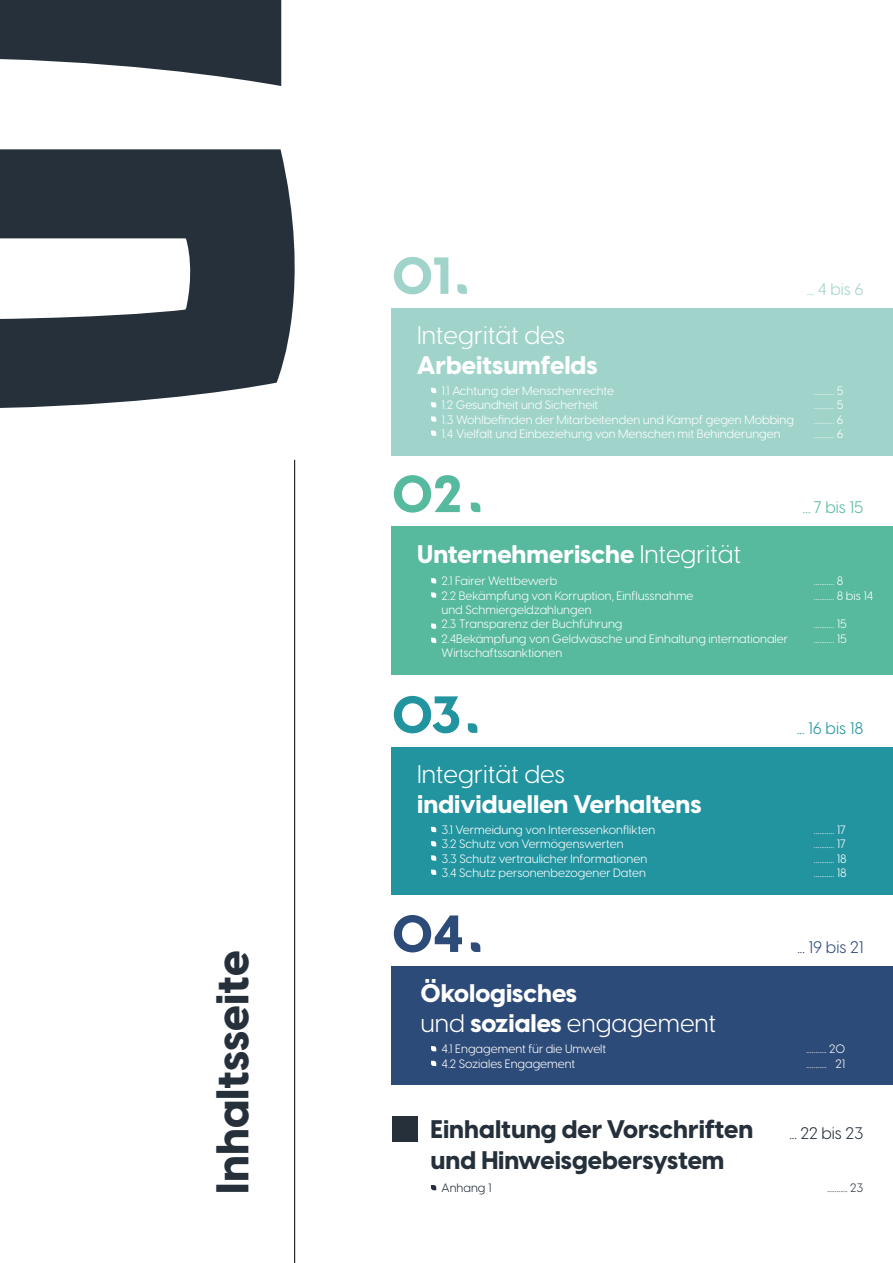
<style>
.page{position:relative;width:893px;height:1263px;background:#fff}
.page>*{position:absolute;margin:0;border:0;box-sizing:border-box;transform-origin:0 0}
.t1{font:800 51.3px "Visby CF";color:#a0d4ca}
.t2{font:800 51.3px "Visby CF";color:#57b99d}
.t3{font:800 51.3px "Visby CF";color:#21949f}
.t4{font:800 51.3px "Visby CF";color:#2d4b78}
.t5{font:800 45.15px "Visby CF";color:#25303b}
.t6{font:800 25.05px/30.2px "Visby CF";color:#fff}
.t7{font:800 25.05px/30.2px "Visby CF";color:#25303b}
.t8{font:25.05px "Visby CF";color:#fff}
.t9{font:16.5px "Visby CF";color:#25303b}
.t10{font:16.5px "Visby CF";color:#21949f}
.t11{font:16.5px "Visby CF";color:#2d4b78}
.t12{font:16.5px "Visby CF";color:#57b99d}
.t13{font:16.5px "Visby CF";color:#a0d4ca}
.t14{font:12px/14.4px "Visby CF";color:#fff}
.t15{font:12px "Visby CF";color:#25303b}
.s1{font-weight:400}
</style>
<div class="page">
<svg style="left:0;top:0;width:295px;height:408px;fill:#25303b"></svg>
<svg style="left:457px;top:284px;width:10px;height:10px"></svg>
<hr style="left:294px;top:460px;width:1px;height:803px;background:#000">
<div style="left:392px;top:308px;width:501px;height:148px;background:#a0d4ca"></div>
<div style="left:392px;top:1116px;width:25px;height:25px;background:#25303b"></div>
<svg style="left:431px;top:388px;width:5px;height:5px"></svg>
<svg style="left:431px;top:402px;width:5px;height:5px"></svg>
<svg style="left:431px;top:416px;width:5px;height:6px"></svg>
<svg style="left:431px;top:431px;width:5px;height:5px"></svg>
<svg style="left:471px;top:503px;width:9px;height:9px"></svg>
<div style="left:392px;top:526px;width:501px;height:149px;background:#57b99d"></div>
<svg style="left:431px;top:578px;width:5px;height:5px"></svg>
<svg style="left:431px;top:592px;width:5px;height:6px"></svg>
<svg style="left:431px;top:623px;width:5px;height:6px"></svg>
<svg style="left:431px;top:638px;width:5px;height:5px"></svg>
<svg style="left:468px;top:723px;width:9px;height:10px"></svg>
<div style="left:392px;top:747px;width:501px;height:148px;background:#21949f"></div>
<svg style="left:431px;top:827px;width:5px;height:5px"></svg>
<svg style="left:431px;top:841px;width:5px;height:5px"></svg>
<svg style="left:431px;top:855px;width:5px;height:6px"></svg>
<svg style="left:431px;top:870px;width:5px;height:5px"></svg>
<svg style="left:471px;top:942px;width:9px;height:10px"></svg>
<div style="left:392px;top:966px;width:501px;height:119px;background:#2d4b78"></div>
<svg style="left:431px;top:1046px;width:5px;height:5px"></svg>
<svg style="left:431px;top:1061px;width:5px;height:5px"></svg>
<svg style="left:431px;top:1185px;width:5px;height:5px"></svg>
<h2 class="t5" style="left:197px;top:1194px;width:245px;rotate:-90deg">Inhaltsseite</h2>
<h1 class="t1" style="left:392px;top:235px;width:62px">01</h1>
<h3 class="t13" style="left:807px;top:277px;width:58px">... 4 bis 6</h3>
<h3 class="t8" style="left:417px;top:317px;width:149px">Integrität des</h3>
<h3 class="t6" style="left:417px;top:349px;width:182px">Arbeitsumfelds</h3>
<p class="t14" style="left:442px;top:383px;width:354px">1.1 Achtung der Menschenrechte<br>1.2 Gesundheit und Sicherheit<br>1.3 Wohlbefinden der Mitarbeitenden und Kampf gegen Mobbing 1.4 Vielfalt und Einbeziehung von Menschen mit Behinderungen</p>
<p class="t14" style="left:814px;top:383px;width:31px;text-align:justify">........... 5 ........... 5 ........... 6 ........... 6</p>
<h1 class="t2" style="left:392px;top:453px;width:71px">02</h1>
<h3 class="t12" style="left:803px;top:495px;width:62px">... 7 bis 15</h3>
<h3 class="t6" style="left:417px;top:537px;width:326px">Unternehmerische <span class="s1">Integrität</span></h3>
<p class="t14" style="left:442px;top:573px;width:348px">2.1 Fairer Wettbewerb<br>2.2 Bekämpfung von Korruption, Einflussnahme<br>und Schmiergeldzahlungen<br>2.3 Transparenz der Buchführung<br>2.4Bekämpfung von Geldwäsche und Einhaltung internationaler Wirtschaftssanktionen</p>
<p class="t14" style="left:814px;top:573px;width:61px">........... 8<br>........... 8 bis 14</p>
<p class="t14" style="left:814px;top:616px;width:35px">........... 15 ........... 15</p>
<h1 class="t3" style="left:392px;top:674px;width:71px">03</h1>
<h3 class="t8" style="left:417px;top:756px;width:149px">Integrität des</h3>
<h3 class="t6" style="left:417px;top:788px;width:286px">individuellen Verhaltens</h3>
<h3 class="t10" style="left:797px;top:716px;width:68px">... 16 bis 18</h3>
<p class="t14" style="left:442px;top:822px;width:215px">3.1 Vermeidung von Interessenkonflikten 3.2 Schutz von Vermögenswerten<br>3.3 Schutz vertraulicher Informationen 3.4 Schutz personenbezogener Daten</p>
<p class="t14" style="left:814px;top:822px;width:34px;text-align:justify">........... 17 ........... 17 ........... 18 ........... 18</p>
<h1 class="t4" style="left:392px;top:893px;width:73px">04</h1>
<h3 class="t6" style="left:420px;top:977px;width:298px">Ökologisches<br><span class="s1">und</span> soziales <span class="s1">engagement</span></h3>
<h3 class="t11" style="left:797px;top:935px;width:68px">... 19 bis 21</h3>
<p class="t14" style="left:442px;top:1041px;width:166px">4.1 Engagement für die Umwelt<br>4.2 Soziales Engagement</p>
<p class="t14" style="left:806px;top:1041px;width:41px">........... 20 ........... 21</p>
<h3 class="t7" style="left:431px;top:1113px;width:324px">Einhaltung der Vorschriften und Hinweisgebersystem</h3>
<p class="t15" style="left:442px;top:1179px;width:52px">Anhang 1</p>
<h3 class="t9" style="left:789px;top:1121px;width:76px">... 22 bis 23</h3>
<p class="t15" style="left:827px;top:1178px;width:37px">........... 23</p>
</div>
